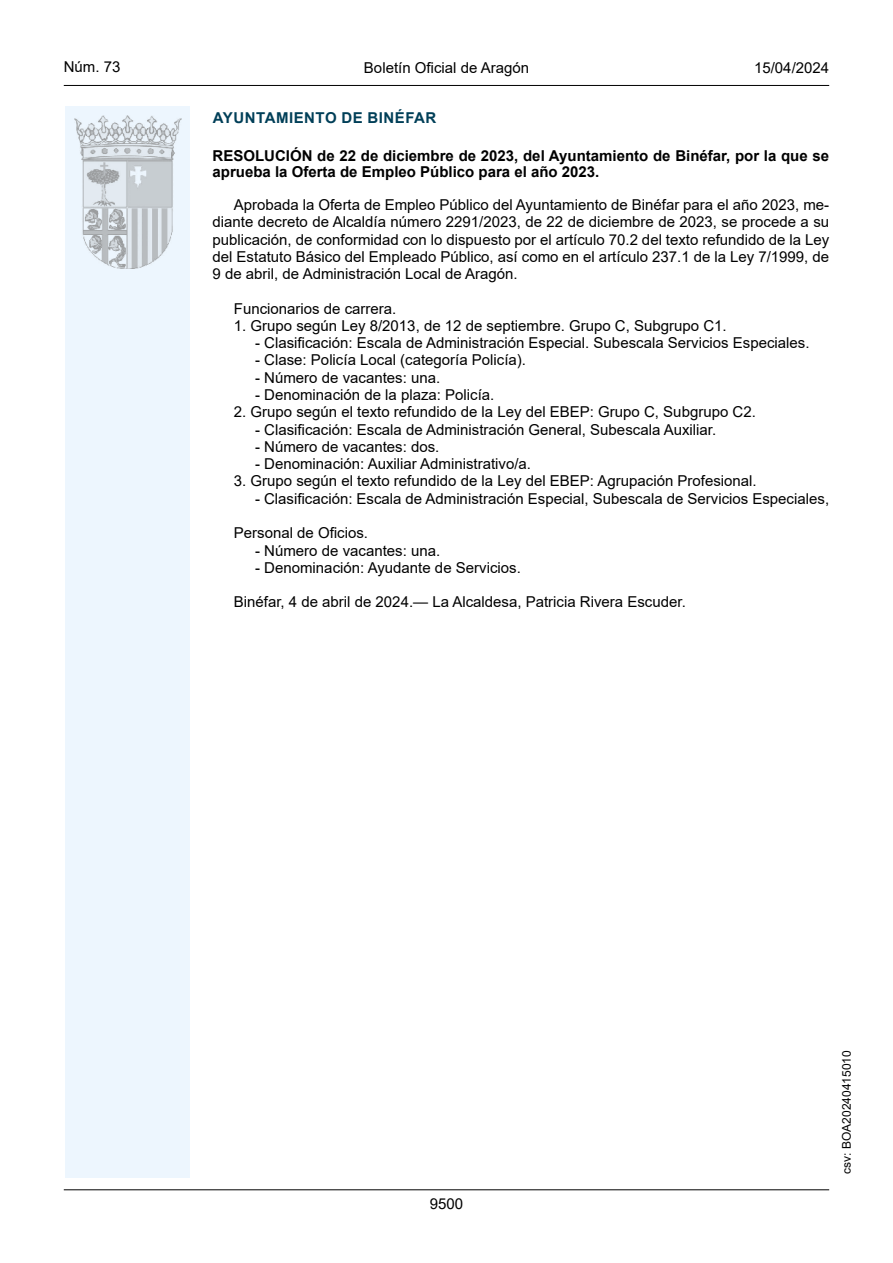
<style>
.page{position:relative;width:893px;height:1263px;background:#fff}
.page>*{position:absolute;margin:0;border:0;box-sizing:border-box;transform-origin:0 0}
.Sangrado_01{font:15px "Arial";color:#000}
.inicio_de_parrafo{font:15px/17.2px "Arial";color:#000;text-align:justify}
.Titulo_text{font:700 15px/16.5px "Arial";color:#000}
.estilo_head-c{font:15px "Arial";color:#000}
.emisor_text{font:700 15px "Arial";letter-spacing:.035em;color:#003f58}
.estilo_head-d{font:15px "Arial MT2";color:#000}
.estilo_head-i{font:15px "Arial MT2";color:#000}
.numero_pagina{font:15px "Arial MT2";color:#000}
.estilo_head-i-2{font:12px "Arial MT2";color:#000}
</style>
<div class="page">
<div style="left:65px;top:106px;width:125px;height:1072px;background:#edf6fe"></div>
<img style="left:75px;top:115px;width:106px;height:153px">
<hr style="left:64px;top:85px;width:765px;height:1px;background:#000">
<hr style="left:64px;top:1189px;width:765px;height:1px;background:#000">
<p class="estilo_head-i" style="left:64px;top:57px;width:58px">Núm. 73</p>
<p class="estilo_head-c" style="left:364px;top:57px;width:167px">Boletín Oficial de Aragón</p>
<p class="estilo_head-d" style="left:754px;top:57px;width:77px">15/04/2024</p>
<h5 class="emisor_text" style="left:213px;top:107px;width:225px">AYUNTAMIENTO DE BINÉFAR</h5>
<p class="Titulo_text" style="left:213px;top:147px;width:618px">RESOLUCIÓN de 22 de diciembre de 2023, del Ayuntamiento de Binéfar, por la que se aprueba la Oferta de Empleo Público para el año 2023.</p>
<p class="inicio_de_parrafo" style="left:213px;top:196px;width:618px;text-indent:21px">Aprobada la Oferta de Empleo Público del Ayuntamiento de Binéfar para el año 2023, me&shy;diante decreto de Alcaldía número 2291/2023, de 22 de diciembre de 2023, se procede a su publicación, de conformidad con lo dispuesto por el artículo 70.2 del texto refundido de la Ley del Estatuto Básico del Empleado Público, así como en el artículo 237.1 de la Ley 7/1999, de 9 de abril, de Administración Local de Aragón.</p>
<p class="inicio_de_parrafo" style="left:234px;top:300px;width:164px">Funcionarios de carrera.</p>
<p class="Sangrado_01" style="left:234px;top:315px;width:494px">1. Grupo según Ley 8/2013, de 12 de septiembre. Grupo C, Subgrupo C1.</p>
<p class="Sangrado_01" style="left:255px;top:333px;width:556px">- Clasificación: Escala de Administración Especial. Subescala Servicios Especiales.</p>
<p class="Sangrado_01" style="left:255px;top:350px;width:272px">- Clase: Policía Local (categoría Policía).</p>
<p class="Sangrado_01" style="left:255px;top:367px;width:187px">- Número de vacantes: una.</p>
<p class="Sangrado_01" style="left:255px;top:384px;width:241px">- Denominación de la plaza: Policía.</p>
<p class="Sangrado_01" style="left:234px;top:402px;width:523px">2. Grupo según el texto refundido de la Ley del EBEP: Grupo C, Subgrupo C2.</p>
<p class="Sangrado_01" style="left:255px;top:419px;width:463px">- Clasificación: Escala de Administración General, Subescala Auxiliar.</p>
<p class="Sangrado_01" style="left:255px;top:436px;width:186px">- Número de vacantes: dos.</p>
<p class="Sangrado_01" style="left:255px;top:453px;width:277px">- Denominación: Auxiliar Administrativo/a.</p>
<p class="Sangrado_01" style="left:234px;top:471px;width:524px">3. Grupo según el texto refundido de la Ley del EBEP: Agrupación Profesional.</p>
<p class="Sangrado_01" style="left:255px;top:488px;width:575px">- Clasificación: Escala de Administración Especial, Subescala de Servicios Especiales,</p>
<p class="Sangrado_01" style="left:234px;top:523px;width:136px">Personal de Oficios.</p>
<p class="Sangrado_01" style="left:255px;top:540px;width:187px">- Número de vacantes: una.</p>
<p class="Sangrado_01" style="left:255px;top:557px;width:267px">- Denominación: Ayudante de Servicios.</p>
<p class="inicio_de_parrafo" style="left:234px;top:593px;width:453px">Binéfar, 4 de abril de 2024.— La Alcaldesa, Patricia Rivera Escuder.</p>
<p class="numero_pagina" style="left:430px;top:1193px;width:35px">9500</p>
<p class="estilo_head-i-2" style="left:838px;top:1174px;width:125px;rotate:-90deg">csv: BOA20240415010</p>
</div>
